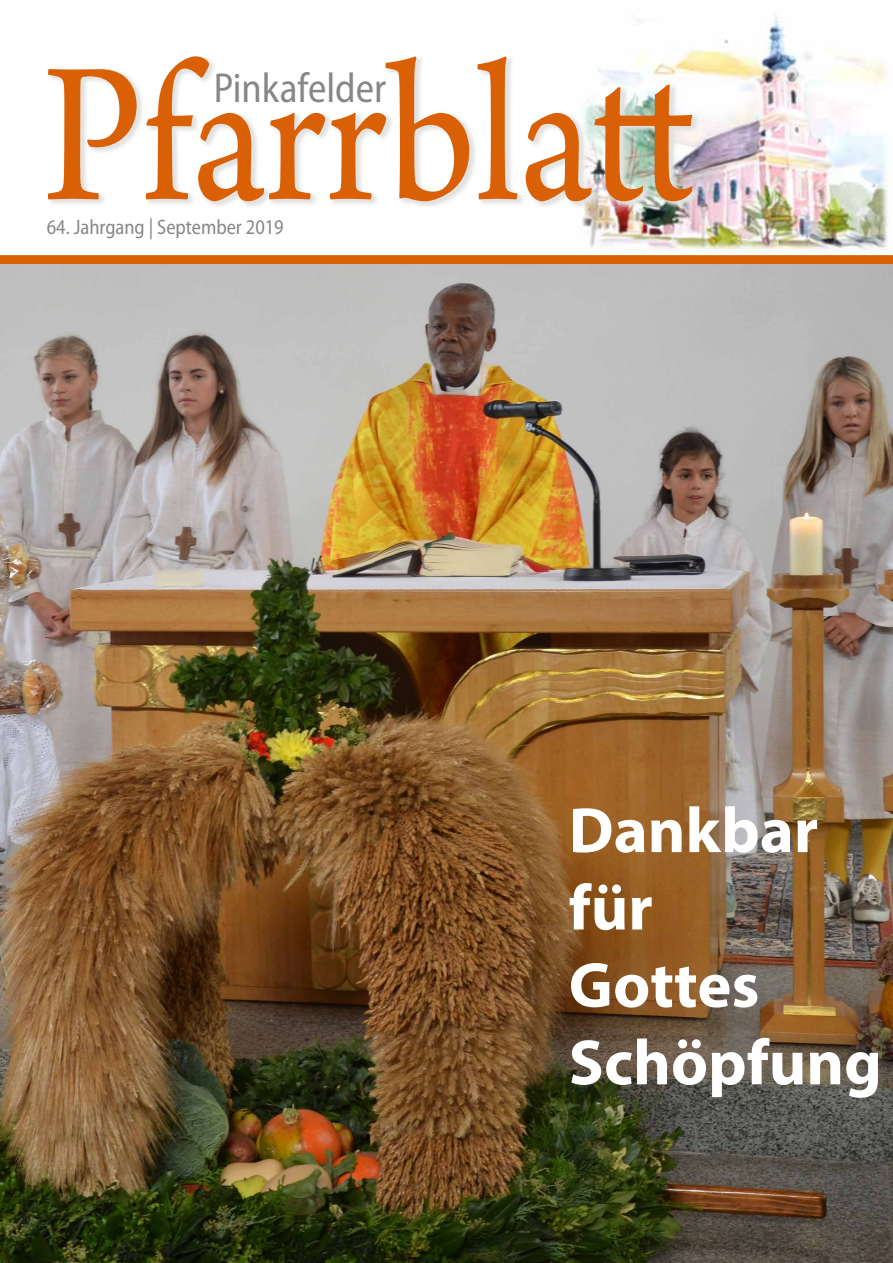
<style>
.page{position:relative;width:893px;height:1263px;background:#fff}
.page>*{position:absolute;margin:0;border:0;box-sizing:border-box;transform-origin:0 0}
.t1{font:210px "Arno Pro";letter-spacing:-.005em;color:#da6006;scale:.88 1}
.t2{font:700 64.5px/77.4px "Myriad Pro";color:#fff}
.t3{font:semi-condensed 42px "Myriad Pro";color:#878787;scale:.95 1}
.t4{font:semi-condensed 21px "Myriad Pro";color:#878787;scale:.95 1}
</style>
<div class="page">
<img style="left:582px;top:14px;width:306px;height:237px">
<svg style="left:49px;top:55px;width:651px;height:153px"></svg>
<div style="left:0;top:255px;width:893px;height:9px;background:#da6006"></div>
<img style="left:0;top:264px;width:893px;height:999px">
<h1 class="t1" style="left:43px;top:16px;width:743px">Pfarrblatt</h1>
<h3 class="t3" style="left:214px;top:63px;width:183px">Pinkafelder</h3>
<p class="t4" style="left:47px;top:214px;width:251px">64. Jahrgang | September 2019</p>
<h2 class="t2" style="left:569px;top:789px;width:315px">Dankbar für<br>Gottes<br>Schöpfung</h2>
</div>
